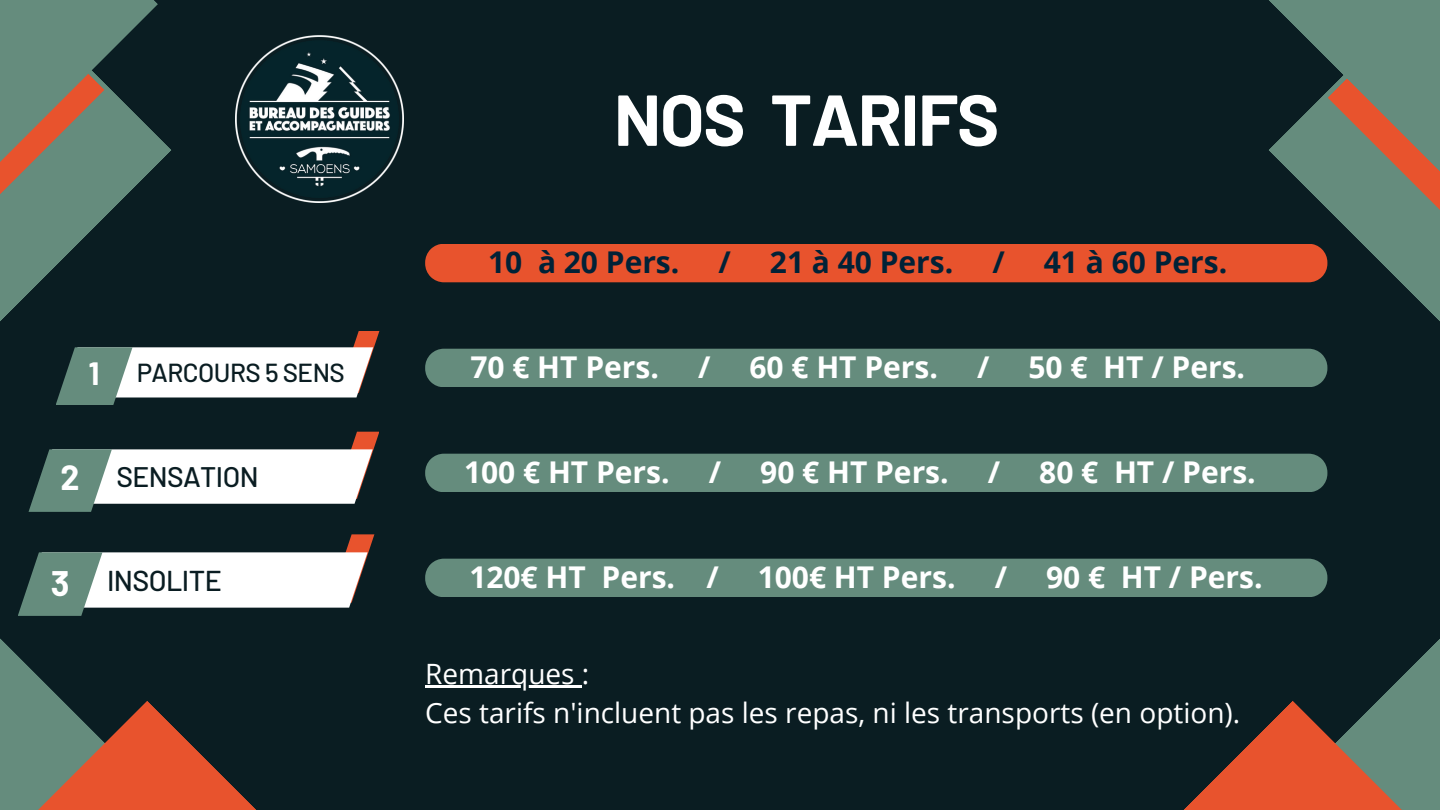
<style>
.page{position:relative;width:1440px;height:810px;background:#0a1d22}
.page>*{position:absolute;margin:0;border:0;box-sizing:border-box;transform-origin:0 0}
.t1{font:700 72px "Barlow";letter-spacing:-.02em;color:#fff}
.t2{font:700 34.7px "Barlow";color:#fff}
.t3{font:700 34.1px "Barlow";color:#fff}
.t4{font:700 31.5px "Barlow";color:#fff}
.t5{font:700 30px "Open Sans";color:#fff}
.t6{font:700 30px "Open Sans";color:#012237}
.t7{font:500 28.7px "Barlow";letter-spacing:-.02em;color:#0a1d22}
.t8{font:500 28.2px "Barlow";letter-spacing:-.02em;color:#0a1d22}
.t9{font:28px "Open Sans";color:#fff}
.t10{font:500 26.1px "Barlow";letter-spacing:-.02em;color:#0a1d22}
</style>
<div class="page">
<svg style="left:18px;top:534px;width:356px;height:82px"></svg>
<svg style="left:1268px;top:282px;width:172px;height:39px"></svg>
<svg style="left:0;top:638px;width:256px;height:172px"></svg>
<svg style="left:1184px;top:639px;width:256px;height:171px"></svg>
<svg style="left:0;top:137px;width:171px;height:184px"></svg>
<svg style="left:0;top:0;width:158px;height:262px"></svg>
<img style="left:235px;top:35px;width:168px;height:167px">
<svg style="left:28px;top:331px;width:351px;height:181px"></svg>
<svg style="left:425px;top:0;width:1015px;height:282px"></svg>
<hr style="left:425px;top:685px;width:157px;height:3px;background:#fff">
<div style="left:425px;top:349px;width:902px;height:38px;background:#658c7d"></div>
<div style="left:425px;top:454px;width:902px;height:38px;background:#658c7d"></div>
<div style="left:425px;top:559px;width:902px;height:38px;background:#658c7d"></div>
<p class="t4" style="left:89px;top:353px;width:12px">1</p>
<p class="t10" style="left:137px;top:356px;width:210px">PARCOURS 5 SENS</p>
<p class="t3" style="left:61px;top:456px;width:21px">2</p>
<p class="t8" style="left:116px;top:459px;width:144px">SENSATION</p>
<p class="t2" style="left:51px;top:561px;width:20px">3</p>
<p class="t7" style="left:107px;top:562px;width:116px">INSOLITE</p>
<p class="t1" style="left:614px;top:74px;width:387px">NOS TARIFS</p>
<p class="t6" style="left:488px;top:241px;width:193px">10 à 20 Pers.</p>
<p class="t6" style="left:719px;top:241px;width:14px">/</p>
<p class="t6" style="left:770px;top:241px;width:185px">21 à 40 Pers.</p>
<p class="t6" style="left:993px;top:241px;width:14px">/</p>
<p class="t6" style="left:1044px;top:241px;width:185px">41 à 60 Pers.</p>
<p class="t5" style="left:470px;top:346px;width:190px">70 € HT Pers.</p>
<p class="t5" style="left:698px;top:346px;width:14px">/</p>
<p class="t5" style="left:750px;top:346px;width:190px">60 € HT Pers.</p>
<p class="t5" style="left:977px;top:346px;width:14px">/</p>
<p class="t5" style="left:1029px;top:346px;width:218px">50 € HT / Pers.</p>
<p class="t5" style="left:464px;top:451px;width:207px">100 € HT Pers.</p>
<p class="t5" style="left:709px;top:451px;width:14px">/</p>
<p class="t5" style="left:760px;top:451px;width:190px">90 € HT Pers.</p>
<p class="t5" style="left:988px;top:451px;width:14px">/</p>
<p class="t5" style="left:1039px;top:451px;width:218px">80 € HT / Pers.</p>
<p class="t5" style="left:469px;top:556px;width:251px">120€ HT Pers. /</p>
<p class="t5" style="left:758px;top:556px;width:199px">100€ HT Pers.</p>
<p class="t5" style="left:995px;top:556px;width:14px">/</p>
<p class="t5" style="left:1046px;top:556px;width:218px">90 € HT / Pers.</p>
<p class="t9" style="left:425px;top:654px;width:166px">Remarques :</p>
<p class="t9" style="left:425px;top:693px;width:817px">Ces tarifs n'incluent pas les repas, ni les transports (en option).</p>
</div>
